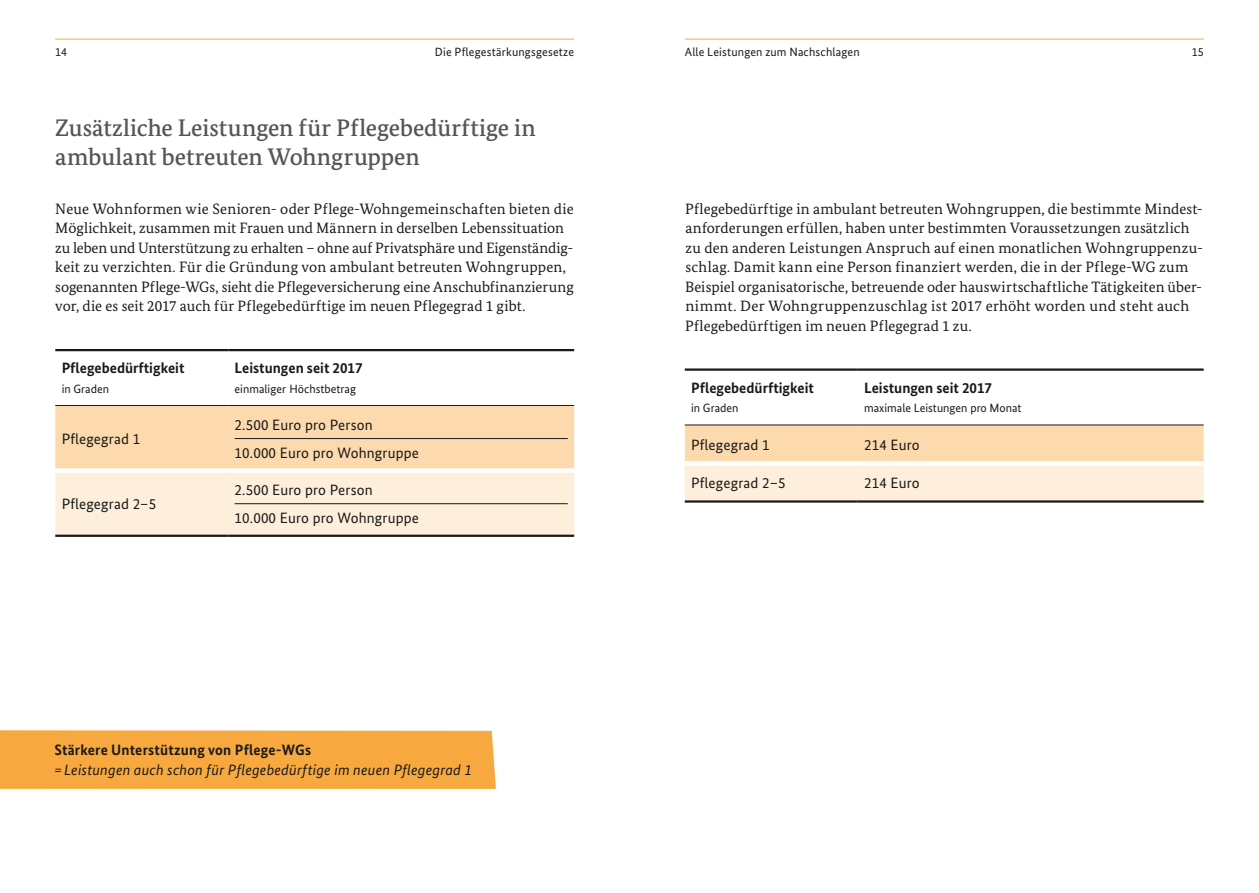
<style>
.page{position:relative;width:1259px;height:893px;background:#fff}
.page>*{position:absolute;margin:0;border:0;box-sizing:border-box;transform-origin:0 0}
.t1{font:500 24px/29.2px "Bundes Serif";color:#565656}
.t2{font:15px/19.5px "Bundes Serif";letter-spacing:.01em;color:#1a1a18}
.t3{font:15px/28px "Bundes Sans";letter-spacing:.01em;color:#1a1a18}
.t4{font:700 15px "Bundes Sans";color:#1a1a18}
.t5{font:italic 15px "Bundes Sans";letter-spacing:.015em;color:#1a1a18}
.t6{font:12px "Bundes Sans";color:#1a1a18}
</style>
<div class="page">
<hr style="left:55px;top:39px;width:519px;height:1px;background:#f7a940">
<hr style="left:685px;top:39px;width:518px;height:1px;background:#f7a940">
<svg style="left:55px;top:406px;width:519px;height:129px;background:#fce3c4"></svg>
<hr style="left:55px;top:349px;width:173px;height:2px;background:#1a1a18">
<hr style="left:228px;top:349px;width:346px;height:2px;background:#1a1a18">
<hr style="left:55px;top:535px;width:173px;height:2px;background:#1a1a18">
<hr style="left:228px;top:535px;width:346px;height:2px;background:#1a1a18">
<div style="left:55px;top:468px;width:173px;height:5px;background:#fff"></div>
<div style="left:228px;top:468px;width:346px;height:5px;background:#fff"></div>
<hr style="left:55px;top:405px;width:173px;height:1px;background:#1a1a18">
<hr style="left:228px;top:405px;width:346px;height:1px;background:#1a1a18">
<hr style="left:235px;top:438px;width:333px;height:1px;background:#1a1a18">
<hr style="left:235px;top:503px;width:333px;height:1px;background:#1a1a18">
<div style="left:0;top:730px;width:496px;height:59px;background:#f7a940"></div>
<svg style="left:685px;top:426px;width:518px;height:74px;background:#fde4c5"></svg>
<hr style="left:685px;top:368px;width:172px;height:3px;background:#1a1a18">
<hr style="left:857px;top:368px;width:346px;height:3px;background:#1a1a18">
<hr style="left:685px;top:500px;width:172px;height:3px;background:#1a1a18">
<hr style="left:857px;top:500px;width:346px;height:3px;background:#1a1a18">
<hr style="left:685px;top:461px;width:172px;height:4px;background:#fff">
<hr style="left:857px;top:461px;width:346px;height:4px;background:#fff">
<hr style="left:685px;top:425px;width:172px;height:1px;background:#1a1a18">
<hr style="left:857px;top:425px;width:346px;height:1px;background:#1a1a18">
<p class="t6" style="left:55px;top:45px;width:13px">14</p>
<p class="t6" style="left:435px;top:45px;width:141px">Die Pflegestärkungsgesetze</p>
<p class="t6" style="left:685px;top:45px;width:177px">Alle Leistungen zum Nachschlagen</p>
<p class="t6" style="left:1191px;top:45px;width:13px">15</p>
<h1 class="t1" style="left:55px;top:112px;width:482px">Zusätzliche Leistungen für Pflegebedürftige in ambulant betreuten Wohngruppen</h1>
<p class="t2" style="left:55px;top:199px;width:520px">Neue Wohnformen wie Senioren- oder Pflege-Wohngemeinschaften bieten die Möglichkeit, zusammen mit Frauen und Männern in derselben Lebenssituation zu leben und Unterstützung zu erhalten – ohne auf Privatsphäre und Eigenständig&shy;keit zu verzichten. Für die Gründung von ambulant betreuten Wohngruppen, sogenannten Pflege-WGs, sieht die Pflegeversicherung eine Anschubfinanzierung vor, die es seit 2017 auch für Pflegebedürftige im neuen Pflegegrad 1 gibt.</p>
<p class="t4" style="left:62px;top:359px;width:124px">Pflegebedürftigkeit</p>
<p class="t6" style="left:62px;top:381px;width:49px">in Graden</p>
<p class="t3" style="left:62px;top:425px;width:80px">Pflegegrad 1</p>
<p class="t3" style="left:62px;top:490px;width:96px">Pflegegrad 2–5</p>
<p class="t4" style="left:235px;top:359px;width:129px">Leistungen seit 2017</p>
<p class="t6" style="left:235px;top:381px;width:123px">einmaliger Höchstbetrag</p>
<p class="t3" style="left:235px;top:411px;width:186px">2.500 Euro pro Person<br>10.000 Euro pro Wohngruppe</p>
<p class="t3" style="left:235px;top:476px;width:186px">2.500 Euro pro Person<br>10.000 Euro pro Wohngruppe</p>
<p class="t4" style="left:54px;top:741px;width:258px">Stärkere Unterstützung von Pflege-WGs</p>
<p class="t5" style="left:54px;top:760px;width:419px">= Leistungen auch schon für Pflegebedürftige im neuen Pflegegrad 1</p>
<p class="t2" style="left:685px;top:199px;width:519px">Pflegebedürftige in ambulant betreuten Wohngruppen, die bestimmte Mindest&shy;anforderungen erfüllen, haben unter bestimmten Voraussetzungen zusätzlich zu den anderen Leistungen Anspruch auf einen monatlichen Wohngruppenzu&shy;schlag. Damit kann eine Person finanziert werden, die in der Pflege-WG zum Beispiel organisatorische, betreuende oder hauswirtschaftliche Tätigkeiten über&shy;nimmt. Der Wohngruppenzuschlag ist 2017 erhöht worden und steht auch Pflegebedürftigen im neuen Pflegegrad 1 zu.</p>
<p class="t4" style="left:691px;top:378px;width:124px">Pflegebedürftigkeit</p>
<p class="t6" style="left:691px;top:401px;width:49px">in Graden</p>
<p class="t4" style="left:864px;top:378px;width:129px">Leistungen seit 2017</p>
<p class="t6" style="left:864px;top:401px;width:159px">maximale Leistungen pro Monat</p>
<p class="t3" style="left:691px;top:431px;width:80px">Pflegegrad 1</p>
<p class="t3" style="left:864px;top:431px;width:57px">214 Euro</p>
<p class="t3" style="left:691px;top:469px;width:96px">Pflegegrad 2–5</p>
<p class="t3" style="left:864px;top:469px;width:57px">214 Euro</p>
</div>
